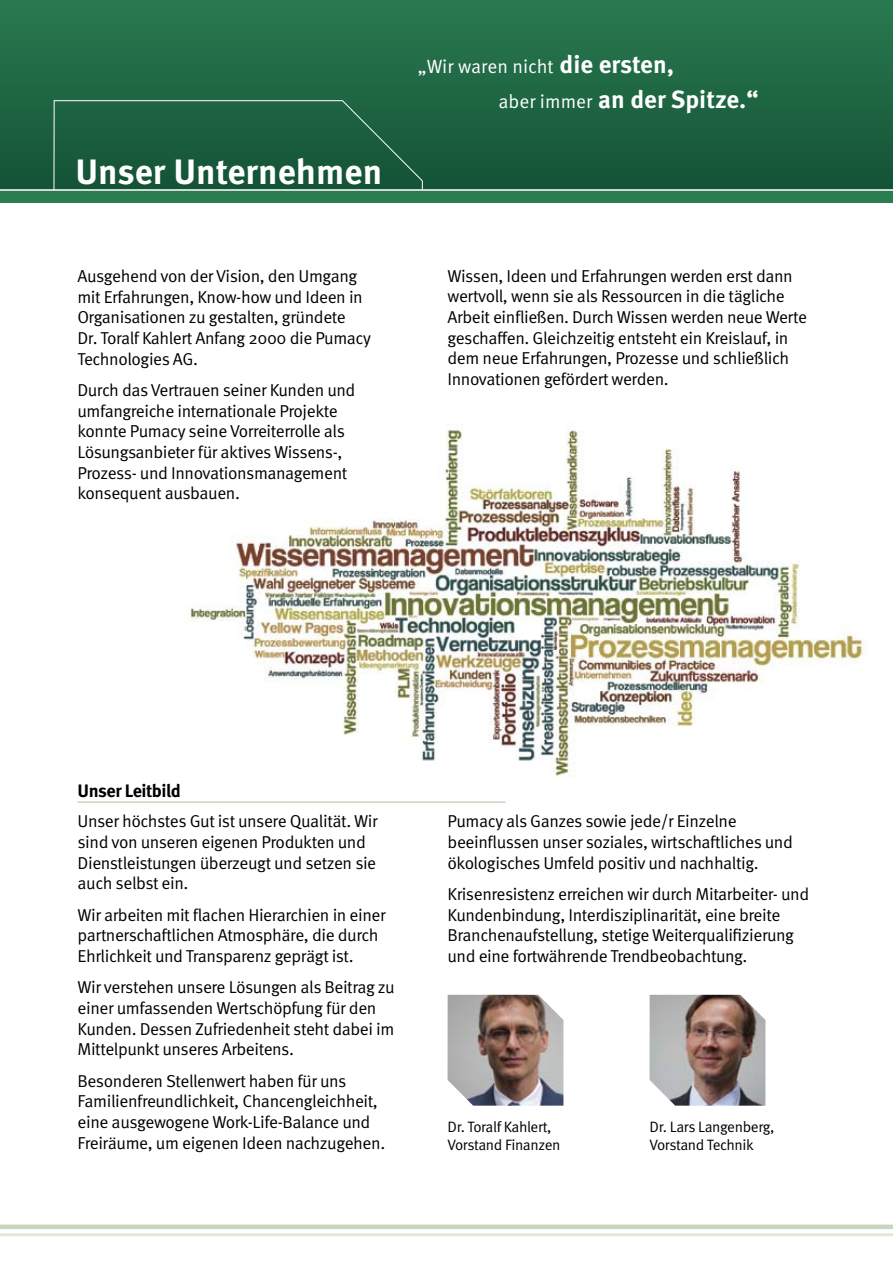
<style>
.page{position:relative;width:893px;height:1263px;background:#fff}
.page>*{position:absolute;margin:0;border:0;box-sizing:border-box;transform-origin:0 0}
.t1{font:700 35.25px "Meta OT";color:#fff}
.t2{font:700 24.75px "Meta OT";color:#fff}
.t3{font:19.2px "Meta OT";color:#fff}
.t4{font:700 18px "Meta OT";letter-spacing:-.03em;color:#000}
.t5{font:17.25px/20.7px "Meta OT";letter-spacing:-.025em;color:#000}
.t6{font:15px/18px "Meta OT";letter-spacing:-.025em;color:#000}
.s1{font-weight:700;font-size:24.75px}
.s2{font-weight:400;font-size:19.2px}
</style>
<div class="page">
<div style="left:0;top:0;width:893px;height:191px;background:linear-gradient(to bottom,#297a50,#145336)"></div>
<div style="left:0;top:191px;width:893px;height:12px;background:#2a7c51"></div>
<hr style="left:0;top:189px;width:893px;height:2px;background:#fff">
<img style="left:189px;top:430px;width:678px;height:348px">
<img style="left:649px;top:995px;width:116px;height:111px">
<img style="left:448px;top:995px;width:115px;height:111px">
<div style="left:0;top:1224px;width:893px;height:5px;background:#c7d6bf"></div>
<hr style="left:0;top:1233px;width:893px;height:3px;background:#e4e7d9">
<hr style="left:78px;top:801px;width:428px;height:2px;background:#c7d6bf">
<svg style="left:54px;top:100px;width:369px;height:90px;background:#1e5f40"></svg>
<h1 class="t1" style="left:75px;top:150px;width:308px">Unser Unternehmen</h1>
<p class="t5" style="left:77px;top:266px;width:295px">Ausgehend von der Vision, den Umgang mit Erfahrungen, Know-how und Ideen in Organisationen zu gestalten, gründete<br>Dr. Toralf Kahlert Anfang 2000 die Pumacy Technologies AG.</p>
<p class="t5" style="left:77px;top:380px;width:280px">Durch das Vertrauen seiner Kunden und umfangreiche internationale Projekte konnte Pumacy seine Vorreiterrolle als Lösungsanbieter für aktives Wissens-, Prozess- und Innovationsmanagement konsequent ausbauen.</p>
<p class="t3" style="left:418px;top:55px;width:258px">„Wir waren nicht <span class="s1">die ersten,</span></p>
<h2 class="t2" style="left:498px;top:83px;width:262px"><span class="s2">aber immer</span> an der Spitze.“</h2>
<p class="t5" style="left:448px;top:266px;width:361px">Wissen, Ideen und Erfahrungen werden erst dann wertvoll, wenn sie als Ressourcen in die tägliche Arbeit einfließen. Durch Wissen werden neue Werte geschaffen. Gleichzeitig entsteht ein Kreislauf, in dem neue Erfahrungen, Prozesse und schließlich Innovationen gefördert werden.</p>
<p class="t4" style="left:78px;top:779px;width:105px">Unser Leitbild</p>
<p class="t5" style="left:78px;top:811px;width:302px">Unser höchstes Gut ist unsere Qualität. Wir sind von unseren eigenen Produkten und Dienstleistungen überzeugt und setzen sie auch selbst ein.</p>
<p class="t5" style="left:78px;top:904px;width:310px">Wir arbeiten mit flachen Hierarchien in einer partnerschaftlichen Atmosphäre, die durch<br>Ehrlichkeit und Transparenz geprägt ist.</p>
<p class="t5" style="left:78px;top:977px;width:319px">Wir verstehen unsere Lösungen als Beitrag zu einer umfassenden Wertschöpfung für den Kunden. Dessen Zufriedenheit steht dabei im Mittelpunkt unseres Arbeitens.</p>
<p class="t5" style="left:78px;top:1070px;width:309px">Besonderen Stellenwert haben für uns Familienfreundlichkeit, Chancengleichheit, eine ausgewogene Work-Life-Balance und Freiräume, um eigenen Ideen nachzugehen.</p>
<p class="t5" style="left:448px;top:811px;width:347px">Pumacy als Ganzes sowie jede/r Einzelne beeinflussen unser soziales, wirtschaftliches und ökologisches Umfeld positiv und nachhaltig.</p>
<p class="t5" style="left:448px;top:884px;width:363px">Krisenresistenz erreichen wir durch Mitarbeiter- und Kundenbindung, Interdisziplinarität, eine breite Branchenaufstellung, stetige Weiterqualifizierung und eine fortwährende Trendbeobachtung.</p>
<p class="t6" style="left:448px;top:1118px;width:114px">Dr. Toralf Kahlert,<br>Vorstand Finanzen</p>
<p class="t6" style="left:649px;top:1118px;width:126px">Dr. Lars Langenberg,<br>Vorstand Technik</p>
</div>
